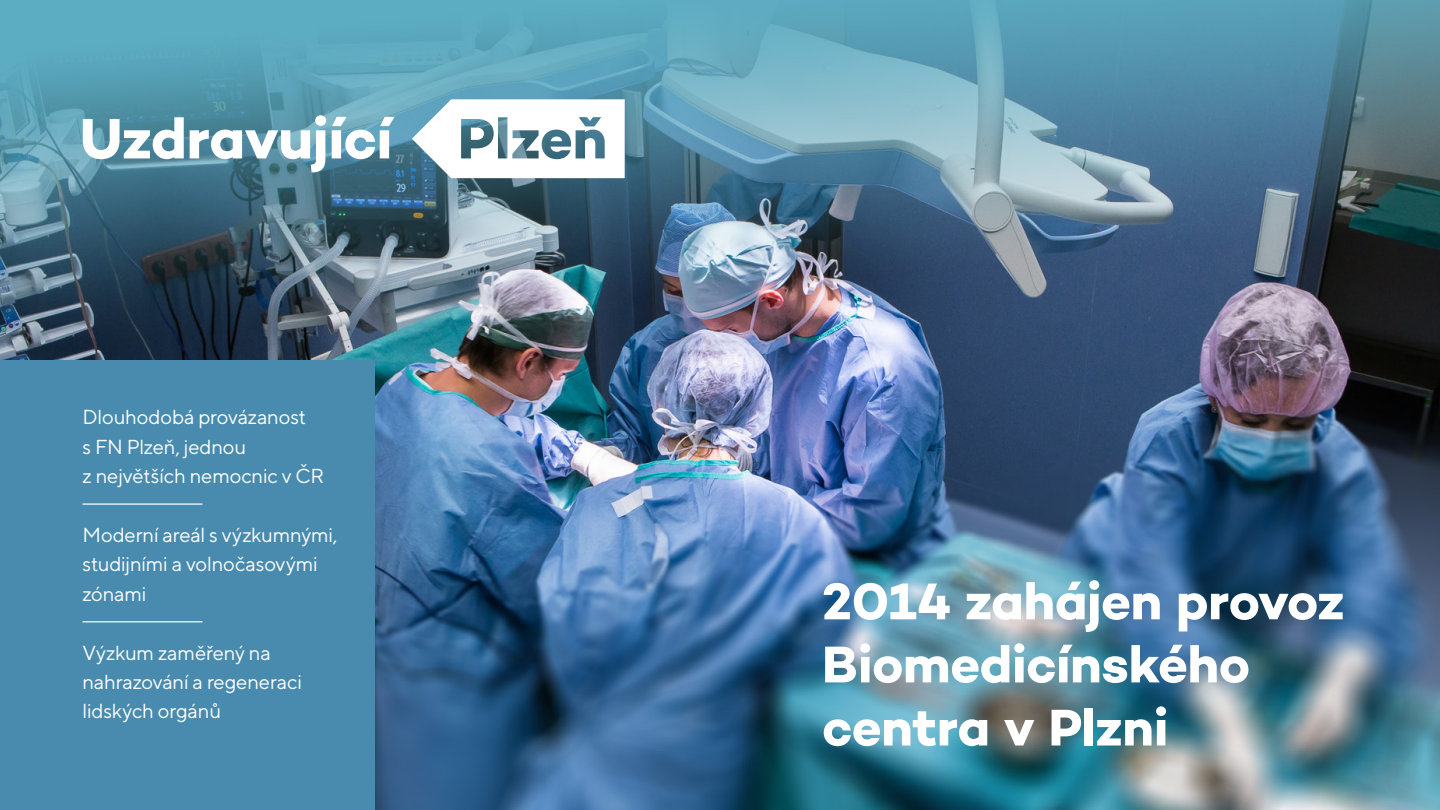
<style>
.page{position:relative;width:1440px;height:810px;background:#fff}
.page>*{position:absolute;margin:0;border:0;box-sizing:border-box;transform-origin:0 0}
.t1{font:700 57.97px "Campton";letter-spacing:-.015em;color:#fff}
.t2{font:700 52.57px/63.1px "Campton";letter-spacing:-.01em;color:#fff}
.t3{font:20.25px/29.2px "TT Norms";letter-spacing:-.01em;color:#fff}
</style>
<div class="page">
<img style="left:0;top:0;width:1440px;height:810px">
<div style="left:0;top:360px;width:375px;height:450px;background:#498bae"></div>
<hr style="left:83px;top:503px;width:120px;height:2px;background:#fff">
<hr style="left:83px;top:621px;width:120px;height:1px;background:#fff">
<svg style="left:412px;top:99px;width:213px;height:79px"></svg>
<h1 class="t1" style="left:80px;top:102px;width:314px">Uzdravující</h1>
<p class="t3" style="left:83px;top:402px;width:243px">Dlouhodobá provázanost<br>s FN Plzeň, jednou<br>z největších nemocnic v ČR</p>
<p class="t3" style="left:83px;top:520px;width:256px">Moderní areál s výzkumnými, studijními a volnočasovými zónami</p>
<p class="t3" style="left:83px;top:638px;width:221px">Výzkum zaměřený na nahrazování a regeneraci lidských orgánů</p>
<h2 class="t2" style="left:822px;top:569px;width:524px">2014 zahájen provoz<br>Biomedicínského centra v Plzni</h2>
</div>
